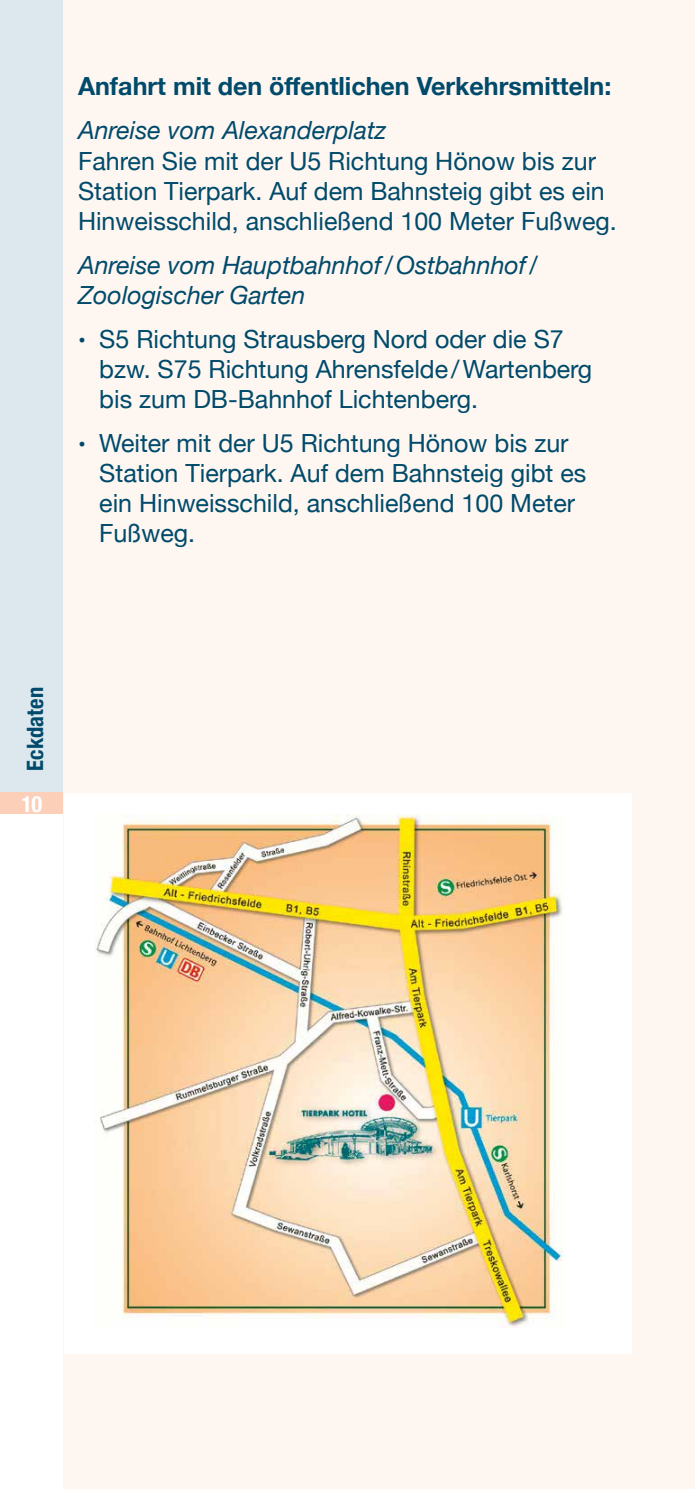
<style>
.page{position:relative;width:695px;height:1489px;background:#fff}
.page>*{position:absolute;margin:0;border:0;box-sizing:border-box;transform-origin:0 0}
.t1{font:25px/30px "Helvetica Neue";color:#004a6b}
.t2{font:25px/30px "Helvetica Neue LT";color:#004a6b}
.t3{font:italic 25px/30px "Helvetica Neue";color:#004a6b}
.t4{font:italic 25px/30px "Helvetica Neue LT";color:#004a6b}
.t5{font:700 25px "Helvetica Neue";color:#004a6b}
.t6{font:700 25px "Helvetica Neue LT";color:#004a6b}
.t7{font:700 condensed 22.5px "Helvetica Neue LT";letter-spacing:.01em;color:#004a6b}
.t8{font:700 condensed 22.5px "Helvetica Neue LT";color:#fff}
.s1{font-size:22px}
</style>
<div class="page">
<div style="left:0;top:0;width:64px;height:805px;background:#dde7ee"></div>
<div style="left:0;top:792px;width:64px;height:21px;background:#fbcfb8"></div>
<div style="left:64px;top:0;width:630px;height:1488px;background:#fef6f0"></div>
<div style="left:64px;top:792px;width:567px;height:561px;background:#fff"></div>
<img style="left:95px;top:814px;width:469px;height:512px">
<p class="t6" style="left:79px;top:65px;width:535px">Anfahrt mit den öffentlichen Verkehrsmitteln:</p>
<p class="t4" style="left:79px;top:109px;width:310px">Anreise vom Alexanderplatz</p>
<p class="t2" style="left:79px;top:139px;width:540px">Fahren Sie mit der U5 Richtung Hönow bis zur<br>Station Tierpark. Auf dem Bahnsteig gibt es ein<br>Hinweisschild, anschließend 100 Meter Fußweg.</p>
<p class="t4" style="left:79px;top:243px;width:462px">Anreise vom Hauptbahnhof/Ostbahnhof/<br>Zoologischer Garten</p>
<p class="t2" style="left:100px;top:318px;width:494px;text-indent:-21px"><span class="s1">•</span> S5 Richtung Strausberg Nord oder die S7 bzw. S75 Richtung Ahrensfelde/Wartenberg bis zum DB-Bahnhof Lichtenberg.</p>
<p class="t2" style="left:100px;top:422px;width:488px;text-indent:-21px"><span class="s1">•</span> Weiter mit der U5 Richtung Hönow bis zur Station Tierpark. Auf dem Bahnsteig gibt es ein Hinweisschild, anschließend 100 Meter Fußweg.</p>
<p class="t5" style="left:78px;top:67px;width:534px">Anfahrt mit den öffentlichen Verkehrsmitteln:</p>
<p class="t3" style="left:78px;top:117px;width:309px">Anreise vom Alexanderplatz</p>
<p class="t1" style="left:78px;top:147px;width:540px">Fahren Sie mit der U5 Richtung Hönow bis zur<br>Station Tierpark. Auf dem Bahnsteig gibt es ein<br>Hinweisschild, anschließend 100 Meter Fußweg.</p>
<p class="t3" style="left:78px;top:251px;width:461px">Anreise vom Hauptbahnhof/Ostbahnhof/<br>Zoologischer Garten</p>
<p class="t1" style="left:99px;top:325px;width:494px;text-indent:-21px"><span class="s1">•</span> S5 Richtung Strausberg Nord oder die S7 bzw. S75 Richtung Ahrensfelde/Wartenberg bis zum DB-Bahnhof Lichtenberg.</p>
<p class="t1" style="left:99px;top:429px;width:488px;text-indent:-21px"><span class="s1">•</span> Weiter mit der U5 Richtung Hönow bis zur Station Tierpark. Auf dem Bahnsteig gibt es ein Hinweisschild, anschließend 100 Meter Fußweg.</p>
<p class="t7" style="left:20px;top:770px;width:86px;rotate:-90deg">Eckdaten</p>
<p class="t8" style="left:22px;top:788px;width:22px">10</p>
</div>
